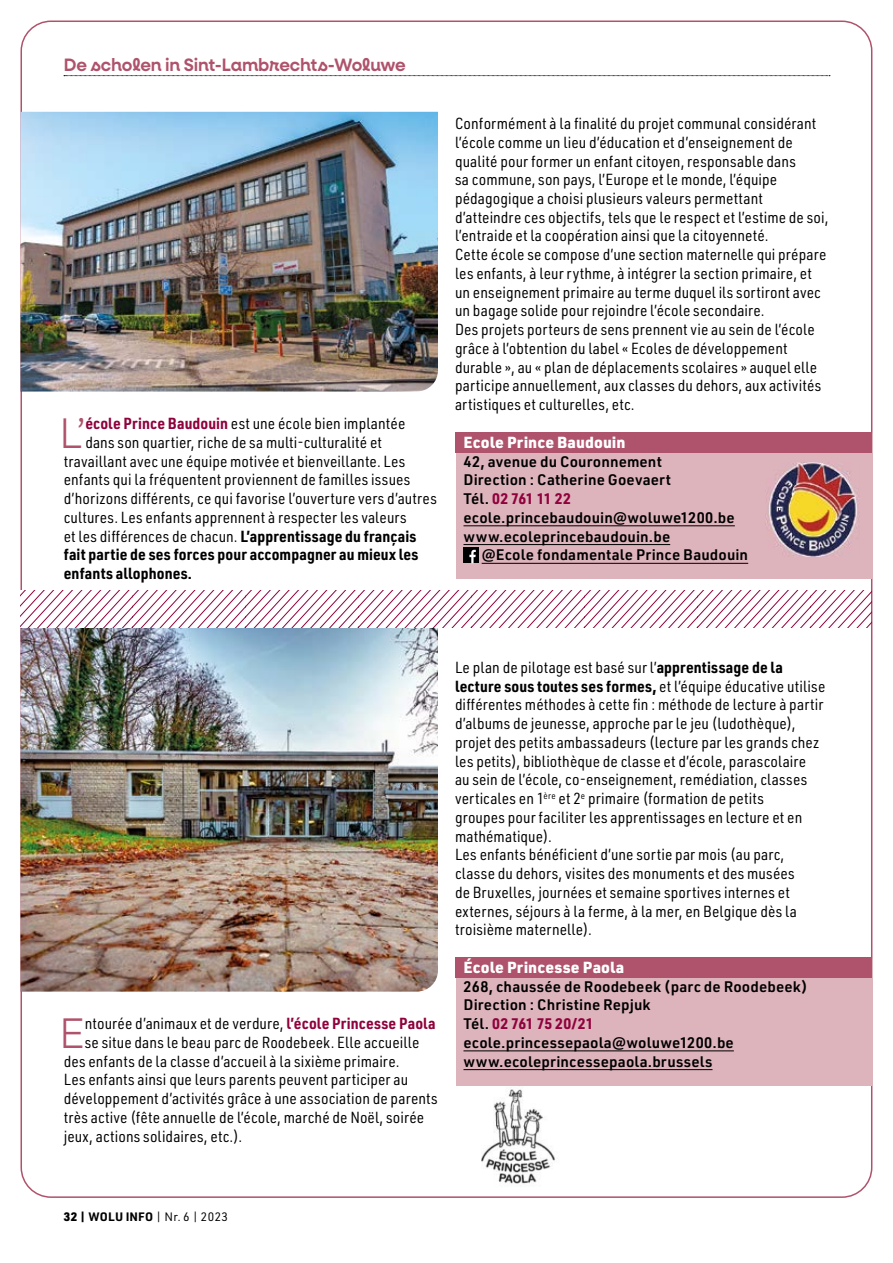
<style>
.page{position:relative;width:893px;height:1263px;background:#fff}
.page>*{position:absolute;margin:0;border:0;box-sizing:border-box;transform-origin:0 0}
.t1{font:300 42.9px "Neulis Cursive";color:#af526b}
.t2{font:600 18px "Neulis Cursive";letter-spacing:-.01em;color:#af526b}
.t3{font:15.75px/18.8px "URWDIN Semi Cond";letter-spacing:.01em;color:#000}
.t4{font:700 15.75px "URWDIN Semi Cond";letter-spacing:.01em;color:#000}
.t5{font:900 15.75px "URWDIN";letter-spacing:.01em;color:#fff}
.t6{font:600 15px/18.8px "URWDIN";letter-spacing:.01em;color:#000}
.t7{font:12px "URWDIN";letter-spacing:.03em;color:#000}
.s1{font-weight:700;color:#8f023d}
.s2{font-weight:700}
.s3{font-weight:900}
</style>
<div class="page">
<svg style="left:64px;top:75px;width:766px;height:1px"></svg>
<img style="left:464px;top:1085px;width:104px;height:99px">
<div style="left:456px;top:434px;width:416px;height:145px;background:#ddb3bc"></div>
<div style="left:456px;top:959px;width:416px;height:126px;background:#ddb3bc"></div>
<div style="left:455px;top:432px;width:417px;height:20px;background:#af526b"></div>
<hr style="left:463px;top:525px;width:272px;height:1px;background:#000">
<hr style="left:463px;top:544px;width:207px;height:1px;background:#000">
<hr style="left:482px;top:563px;width:266px;height:1px;background:#000">
<div style="left:463px;top:548px;width:16px;height:15px;background:#000"></div>
<svg style="left:469px;top:550px;width:7px;height:13px"></svg>
<div style="left:455px;top:957px;width:417px;height:20px;background:#af526b"></div>
<hr style="left:463px;top:1050px;width:271px;height:1px;background:#000">
<hr style="left:463px;top:1069px;width:249px;height:1px;background:#000">
<img style="left:21px;top:112px;width:417px;height:280px">
<img style="left:21px;top:628px;width:417px;height:364px">
<svg style="left:21px;top:590px;width:850px;height:38px"></svg>
<img style="left:765px;top:462px;width:95px;height:95px">
<p class="t2" style="left:64px;top:51px;width:343px">De scholen in Sint-Lambrechts-Woluwe</p>
<h1 class="t1" style="left:60px;top:403px;width:27px">L’</h1>
<p class="t3" style="left:85px;top:414px;width:321px"><span class="s1">école Prince Baudouin</span> est une école bien implantée</p>
<p class="t3" style="left:85px;top:432px;width:298px">dans son quartier, riche de sa multi-culturalité et</p>
<p class="t3" style="left:64px;top:451px;width:343px">travaillant avec une équipe motivée et bienveillante. Les</p>
<p class="t3" style="left:64px;top:470px;width:348px">enfants qui la fréquentent proviennent de familles issues</p>
<p class="t3" style="left:64px;top:489px;width:375px">d’horizons différents, ce qui favorise l’ouverture vers d’autres</p>
<p class="t3" style="left:64px;top:507px;width:344px">cultures. Les enfants apprennent à respecter les valeurs</p>
<p class="t3" style="left:64px;top:526px;width:354px">et les différences de chacun. <span class="s2">L’apprentissage du français</span></p>
<p class="t4" style="left:64px;top:544px;width:356px">fait partie de ses forces pour accompagner au mieux les</p>
<p class="t4" style="left:64px;top:563px;width:130px">enfants allophones.</p>
<p class="t3" style="left:455px;top:114px;width:375px">Conformément à la finalité du projet communal considérant l’école comme un lieu d’éducation et d’enseignement de qualité pour former un enfant citoyen, responsable dans<br>sa commune, son pays, l’Europe et le monde, l’équipe pédagogique a choisi plusieurs valeurs permettant d’atteindre ces objectifs, tels que le respect et l’estime de soi, l’entraide et la coopération ainsi que la citoyenneté.<br>Cette école se compose d’une section maternelle qui prépare les enfants, à leur rythme, à intégrer la section primaire, et un enseignement primaire au terme duquel ils sortiront avec un bagage solide pour rejoindre l’école secondaire.<br>Des projets porteurs de sens prennent vie au sein de l’école grâce à l’obtention du label « Ecoles de développement durable », au « plan de déplacements scolaires » auquel elle participe annuellement, aux classes du dehors, aux activités artistiques et culturelles, etc.</p>
<p class="t5" style="left:463px;top:431px;width:164px">Ecole Prince Baudouin</p>
<p class="t6" style="left:463px;top:451px;width:273px">42, avenue du Couronnement<br>Direction : Catherine Goevaert<br>Tél. <span class="s1">02 761 11 22 </span>ecole.princebaudouin@woluwe1200.be www.ecoleprincebaudouin.be</p>
<p class="t6" style="left:482px;top:545px;width:268px">@Ecole fondamentale Prince Baudouin</p>
<h1 class="t1" style="left:60px;top:1003px;width:26px">E</h1>
<p class="t3" style="left:85px;top:1014px;width:352px">ntourée d’animaux et de verdure, <span class="s1">l’école Princesse Paola</span></p>
<p class="t3" style="left:85px;top:1032px;width:336px">se situe dans le beau parc de Roodebeek. Elle accueille</p>
<p class="t3" style="left:64px;top:1051px;width:337px">des enfants de la classe d’accueil à la sixième primaire.</p>
<p class="t3" style="left:64px;top:1070px;width:346px">Les enfants ainsi que leurs parents peuvent participer au</p>
<p class="t3" style="left:64px;top:1089px;width:375px">développement d’activités grâce à une association de parents</p>
<p class="t3" style="left:64px;top:1107px;width:362px">très active (fête annuelle de l’école, marché de Noël, soirée</p>
<p class="t3" style="left:64px;top:1126px;width:180px">jeux, actions solidaires, etc.).</p>
<p class="t3" style="left:455px;top:657px;width:372px">Le plan de pilotage est basé sur l’<span class="s2">apprentissage de la lecture sous toutes ses formes,</span> et l’équipe éducative utilise différentes méthodes à cette fin : méthode de lecture à partir d’albums de jeunesse, approche par le jeu (ludothèque), projet des petits ambassadeurs (lecture par les grands chez les petits), bibliothèque de classe et d’école, parascolaire<br>au sein de l’école, co-enseignement, remédiation, classes verticales en 1<sup>ère</sup> et 2<sup>e</sup> primaire (formation de petits<br>groupes pour faciliter les apprentissages en lecture et en mathématique).<br>Les enfants bénéficient d’une sortie par mois (au parc, classe du dehors, visites des monuments et des musées<br>de Bruxelles, journées et semaine sportives internes et externes, séjours à la ferme, à la mer, en Belgique dès la troisième maternelle).</p>
<p class="t5" style="left:463px;top:956px;width:162px">École Princesse Paola</p>
<p class="t6" style="left:463px;top:976px;width:346px">268, chaussée de Roodebeek (parc de Roodebeek)<br>Direction : Christine Repjuk<br>Tél. <span class="s1">02 761 75 20/21 </span>ecole.princessepaola@woluwe1200.be www.ecoleprincessepaola.brussels</p>
<p class="t7" style="left:64px;top:1208px;width:166px"><span class="s3">32 |</span> <span class="s2">WOLU INFO</span> | Nr. 6 | 2023</p>
</div>
